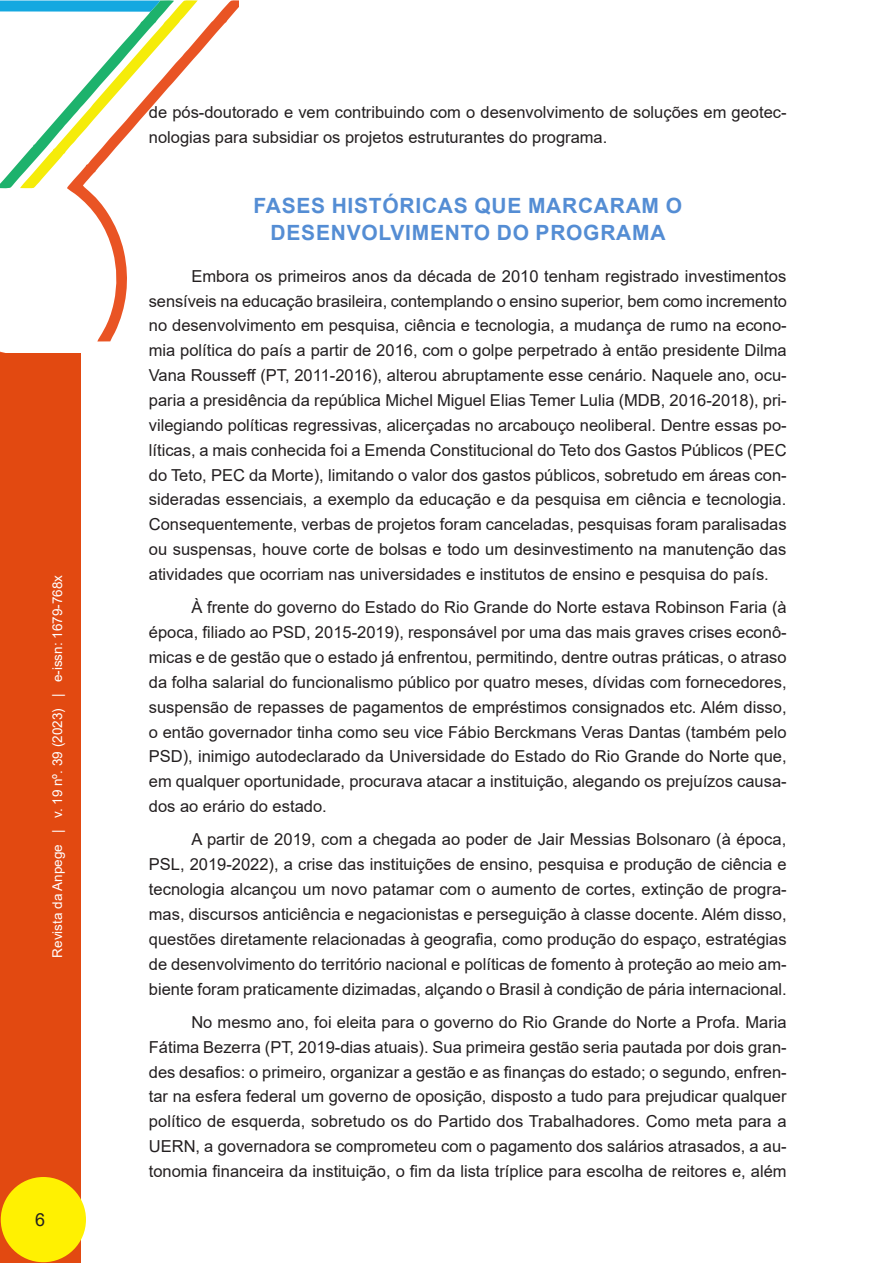
<style>
.page{position:relative;width:893px;height:1263px;background:#fff}
.page>*{position:absolute;margin:0;border:0;box-sizing:border-box;transform-origin:0 0}
._03_SUBTITULO{font:700 21px/27.2px "Arial";letter-spacing:.035em;color:#548dd4;text-align:center}
.t1{font:18px "Arial";color:#231f20}
._04_CORPO_DO_TEXTO{font:16.5px/24.9px "Arial";color:#231f20;text-align:justify}
.t2{font:13.5px "Arial";color:#fff}
</style>
<div class="page">
<svg style="left:0;top:351px;width:19px;height:3px"></svg>
<svg style="left:69px;top:0;width:170px;height:341px"></svg>
<svg style="left:0;top:0;width:198px;height:190px"></svg>
<div style="left:0;top:354px;width:80px;height:909px;background:#e24911"></div>
<div style="left:1px;top:1177px;width:85px;height:85px;background:#fff101;border-radius:50%"></div>
<p class="t2" style="left:48px;top:957px;width:384px;rotate:-90deg">Revista da Anpege | v. 19 nº. 39 (2023) | e-issn: 1679-768x</p>
<p class="t1" style="left:35px;top:1207px;width:12px">6</p>
<p class="_04_CORPO_DO_TEXTO" style="left:149px;top:100px;width:639px">de pós-doutorado e vem contribuindo com o desenvolvimento de soluções em geotec&shy;nologias para subsidiar os projetos estruturantes do programa.</p>
<p class="_03_SUBTITULO" style="left:253px;top:192px;width:430px">FASES HISTÓRICAS QUE MARCARAM O<br>DESENVOLVIMENTO DO PROGRAMA</p>
<p class="_04_CORPO_DO_TEXTO" style="left:149px;top:263px;width:640px;text-indent:43px">Embora os primeiros anos da década de 2010 tenham registrado investimentos sensíveis na educação brasileira, contemplando o ensino superior, bem como incremento no desenvolvimento em pesquisa, ciência e tecnologia, a mudança de rumo na econo&shy;mia política do país a partir de 2016, com o golpe perpetrado à então presidente Dilma Vana Rousseff (PT, 2011-2016), alterou abruptamente esse cenário. Naquele ano, ocu&shy;paria a presidência da república Michel Miguel Elias Temer Lulia (MDB, 2016-2018), pri&shy;vilegiando políticas regressivas, alicerçadas no arcabouço neoliberal. Dentre essas po&shy;líticas, a mais conhecida foi a Emenda Constitucional do Teto dos Gastos Públicos (PEC do Teto, PEC da Morte), limitando o valor dos gastos públicos, sobretudo em áreas con&shy;sideradas essenciais, a exemplo da educação e da pesquisa em ciência e tecnologia.<br>Consequentemente, verbas de projetos foram canceladas, pesquisas foram paralisadas ou suspensas, houve corte de bolsas e todo um desinvestimento na manutenção das atividades que ocorriam nas universidades e institutos de ensino e pesquisa do país.</p>
<p class="_04_CORPO_DO_TEXTO" style="left:149px;top:595px;width:639px;text-indent:43px">À frente do governo do Estado do Rio Grande do Norte estava Robinson Faria (à época, filiado ao PSD, 2015-2019), responsável por uma das mais graves crises econô&shy;micas e de gestão que o estado já enfrentou, permitindo, dentre outras práticas, o atraso da folha salarial do funcionalismo público por quatro meses, dívidas com fornecedores, suspensão de repasses de pagamentos de empréstimos consignados etc. Além disso, o então governador tinha como seu vice Fábio Berckmans Veras Dantas (também pelo PSD), inimigo autodeclarado da Universidade do Estado do Rio Grande do Norte que, em qualquer oportunidade, procurava atacar a instituição, alegando os prejuízos causa&shy;dos ao erário do estado.</p>
<p class="_04_CORPO_DO_TEXTO" style="left:149px;top:827px;width:639px;text-indent:43px">A partir de 2019, com a chegada ao poder de Jair Messias Bolsonaro (à época, PSL, 2019-2022), a crise das instituições de ensino, pesquisa e produção de ciência e tecnologia alcançou um novo patamar com o aumento de cortes, extinção de progra&shy;mas, discursos anticiência e negacionistas e perseguição à classe docente. Além disso, questões diretamente relacionadas à geografia, como produção do espaço, estratégias de desenvolvimento do território nacional e políticas de fomento à proteção ao meio am&shy;biente foram praticamente dizimadas, alçando o Brasil à condição de pária internacional.</p>
<p class="_04_CORPO_DO_TEXTO" style="left:149px;top:1009px;width:639px;text-indent:43px">No mesmo ano, foi eleita para o governo do Rio Grande do Norte a Profa. Maria Fátima Bezerra (PT, 2019-dias atuais). Sua primeira gestão seria pautada por dois gran&shy;des desafios: o primeiro, organizar a gestão e as finanças do estado; o segundo, enfren&shy;tar na esfera federal um governo de oposição, disposto a tudo para prejudicar qualquer político de esquerda, sobretudo os do Partido dos Trabalhadores. Como meta para a UERN, a governadora se comprometeu com o pagamento dos salários atrasados, a au&shy;tonomia financeira da instituição, o fim da lista tríplice para escolha de reitores e, além</p>
</div>
